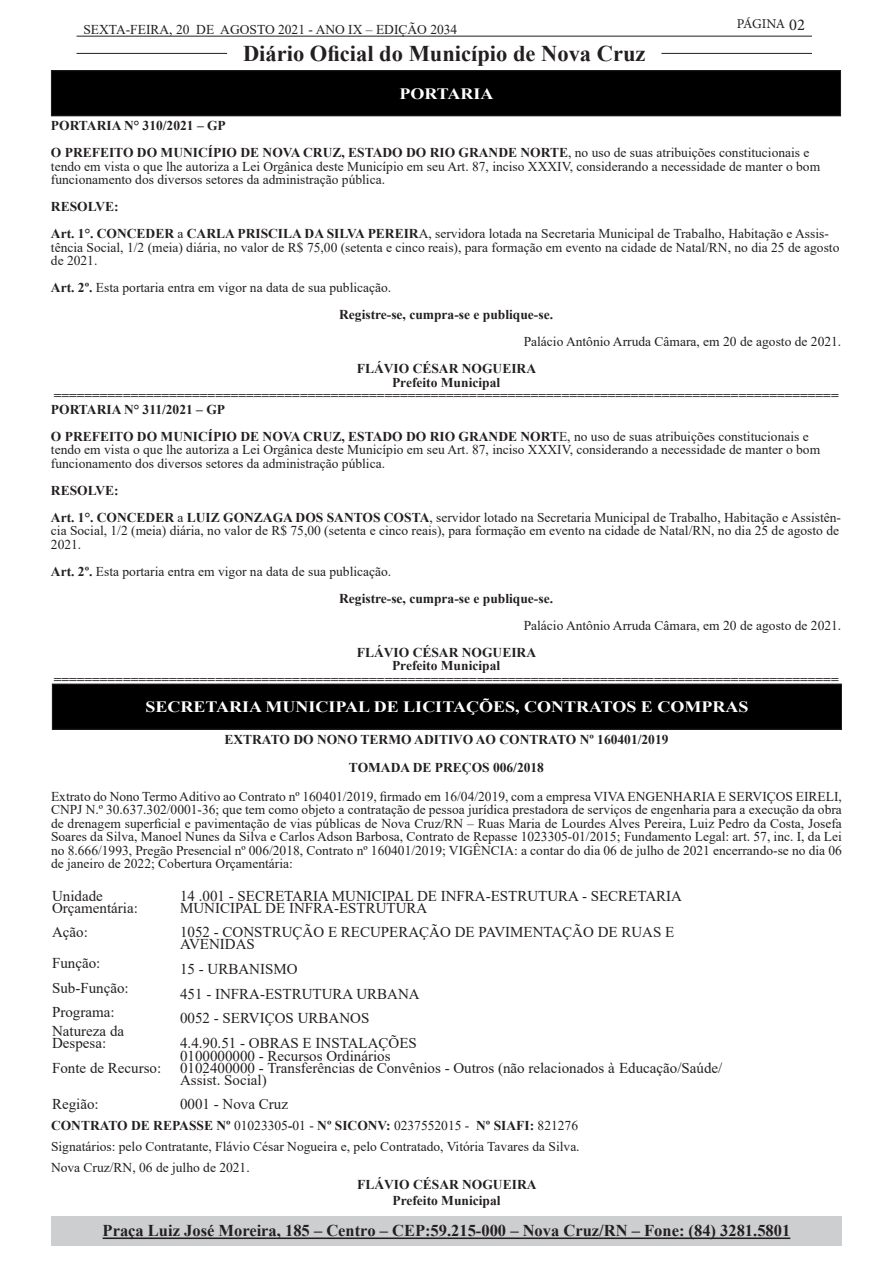
<style>
.page{position:relative;width:893px;height:1263px;background:#fff}
.page>*{position:absolute;margin:0;border:0;box-sizing:border-box;transform-origin:0 0}
.t1{font:700 22.5px "Times New Roman";color:#231f20}
.t2{font:700 16.5px "Times New Roman";color:#231f20}
.t3{font:700 15.75px "Times New Roman";color:#fff;scale:1.14 1}
.Normal__Web{font:15px/12px "Times New Roman";color:#231f20}
.t4{font:13.5px/13.5px "Times New Roman";color:#231f20}
.t5{font:700 13.5px "Times New Roman";color:#231f20}
.t6{font:13.5px "Minion Pro";letter-spacing:-.03em;color:#231f20}
.s1{font-size:16.5px}
.s2{font-weight:700}
.s3{font-weight:400}
</style>
<div class="page">
<hr style="left:77px;top:36px;width:735px;height:1px;background:#231f20">
<hr style="left:77px;top:53px;width:150px;height:1px;background:#231f20">
<hr style="left:661px;top:53px;width:151px;height:1px;background:#231f20">
<div style="left:51px;top:1216px;width:791px;height:29px;background:#cdced0"></div>
<hr style="left:103px;top:1237px;width:687px;height:2px;background:#231f20">
<div style="left:51px;top:71px;width:789px;height:45px;background:#000"></div>
<div style="left:51px;top:70px;width:790px;height:46px;border:1px solid #231f20"></div>
<div style="left:52px;top:684px;width:789px;height:45px;background:#000"></div>
<div style="left:52px;top:684px;width:790px;height:46px;border:1px solid #231f20"></div>
<p class="t4" style="left:83px;top:23px;width:376px">SEXTA-FEIRA, 20 DE AGOSTO 2021 - ANO IX – EDIÇÃO 2034</p>
<h1 class="t1" style="left:243px;top:37px;width:404px">Diário Oficial do Município de Nova Cruz</h1>
<p class="t3" style="left:399px;top:82px;width:84px">PORTARIA</p>
<p class="t6" style="left:737px;top:15px;width:70px">PÁGINA <span class="s1">02</span></p>
<p class="t5" style="left:51px;top:116px;width:176px">PORTARIA N° 310/2021 – GP</p>
<p class="t4" style="left:51px;top:146px;width:771px"><span class="s2">O PREFEITO DO MUNICÍPIO DE NOVA CRUZ, ESTADO DO RIO GRANDE NORTE</span>, no uso de suas atribuições constitucionais e tendo em vista o que lhe autoriza a Lei Orgânica deste Município em seu Art. 87, inciso XXXIV, considerando a necessidade de manter o bom funcionamento dos diversos setores da administração pública.</p>
<p class="t5" style="left:51px;top:197px;width:69px">RESOLVE:</p>
<p class="t4" style="left:51px;top:227px;width:790px"><span class="s2">Art. 1°. CONCEDER</span> a <span class="s2">CARLA PRISCILA DA SILVA PEREIR</span>A, servidora lotada na Secretaria Municipal de Trabalho, Habitação e Assis&shy;tência Social, 1/2 (meia) diária, no valor de R$ 75,00 (setenta e cinco reais), para formação em evento na cidade de Natal/RN, no dia 25 de agosto de 2021.</p>
<p class="t4" style="left:51px;top:281px;width:342px"><span class="s2">Art. 2º.</span> Esta portaria entra em vigor na data de sua publicação.</p>
<p class="t5" style="left:339px;top:305px;width:215px">Registre-se, cumpra-se e publique-se.</p>
<p class="t4" style="left:524px;top:335px;width:319px">Palácio Antônio Arruda Câmara, em 20 de agosto de 2021.</p>
<p class="t5" style="left:357px;top:359px;width:181px">FLÁVIO CÉSAR NOGUEIRA</p>
<p class="t5" style="left:392px;top:373px;width:110px">Prefeito Municipal</p>
<p class="t5" style="left:54px;top:386px;width:786px">======================================================================================================</p>
<p class="t5" style="left:51px;top:400px;width:176px">PORTARIA N° 311/2021 – GP</p>
<p class="t4" style="left:51px;top:429px;width:771px"><span class="s2">O PREFEITO DO MUNICÍPIO DE NOVA CRUZ, ESTADO DO RIO GRANDE NORT</span>E, no uso de suas atribuições constitucionais e tendo em vista o que lhe autoriza a Lei Orgânica deste Município em seu Art. 87, inciso XXXIV, considerando a necessidade de manter o bom funcionamento dos diversos setores da administração pública.</p>
<p class="t5" style="left:51px;top:481px;width:69px">RESOLVE:</p>
<p class="t4" style="left:51px;top:510px;width:792px"><span class="s2">Art. 1°. CONCEDER</span> a <span class="s2">LUIZ GONZAGA DOS SANTOS COSTA</span>, servidor lotado na Secretaria Municipal de Trabalho, Habitação e Assistên&shy;cia Social, 1/2 (meia) diária, no valor de R$ 75,00 (setenta e cinco reais), para formação em evento na cidade de Natal/RN, no dia 25 de agosto de<br>2021.</p>
<p class="t4" style="left:51px;top:564px;width:342px"><span class="s2">Art. 2º.</span> Esta portaria entra em vigor na data de sua publicação.</p>
<p class="t5" style="left:339px;top:589px;width:215px">Registre-se, cumpra-se e publique-se.</p>
<p class="t4" style="left:524px;top:618px;width:319px">Palácio Antônio Arruda Câmara, em 20 de agosto de 2021.</p>
<p class="t5" style="left:357px;top:643px;width:181px">FLÁVIO CÉSAR NOGUEIRA</p>
<p class="t5" style="left:392px;top:656px;width:110px">Prefeito Municipal</p>
<p class="t5" style="left:54px;top:670px;width:786px">======================================================================================================</p>
<p class="t3" style="left:145px;top:695px;width:530px">SECRETARIA MUNICIPAL DE LICITAÇÕES, CONTRATOS E COMPRAS</p>
<p class="t5" style="left:224px;top:729px;width:445px">EXTRATO DO NONO TERMO ADITIVO AO CONTRATO Nº 160401/2019</p>
<p class="t5" style="left:349px;top:758px;width:197px">TOMADA DE PREÇOS 006/2018</p>
<p class="t4" style="left:51px;top:789px;width:792px;text-align:justify">Extrato do Nono Termo Aditivo ao Contrato nº 160401/2019, firmado em 16/04/2019, com a empresa VIVA ENGENHARIA E SERVIÇOS EIRELI, CNPJ N.º 30.637.302/0001-36; que tem como objeto a contratação de pessoa jurídica prestadora de serviços de engenharia para a execução da obra de drenagem superficial e pavimentação de vias públicas de Nova Cruz/RN – Ruas Maria de Lourdes Alves Pereira, Luiz Pedro da Costa, Josefa Soares da Silva, Manoel Nunes da Silva e Carlos Adson Barbosa, Contrato de Repasse 1023305-01/2015; Fundamento Legal: art. 57, inc. I, da Lei no 8.666/1993, Pregão Presencial nº 006/2018, Contrato nº 160401/2019; VIGÊNCIA: a contar do dia 06 de julho de 2021 encerrando-se no dia 06 de janeiro de 2022; Cobertura Orçamentária:</p>
<p class="Normal__Web" style="left:52px;top:889px;width:87px">Unidade<br>Orçamentária:</p>
<p class="Normal__Web" style="left:180px;top:889px;width:503px">14 .001 - SECRETARIA MUNICIPAL DE INFRA-ESTRUTURA - SECRETARIA<br>MUNICIPAL DE INFRA-ESTRUTURA</p>
<p class="Normal__Web" style="left:52px;top:926px;width:37px">Ação:</p>
<p class="Normal__Web" style="left:180px;top:926px;width:496px">1052 - CONSTRUÇÃO E RECUPERAÇÃO DE PAVIMENTAÇÃO DE RUAS E<br>AVENIDAS</p>
<p class="Normal__Web" style="left:52px;top:956px;width:50px">Função:</p>
<p class="Normal__Web" style="left:180px;top:962px;width:119px">15 - URBANISMO</p>
<p class="Normal__Web" style="left:52px;top:981px;width:78px">Sub-Função:</p>
<p class="Normal__Web" style="left:180px;top:987px;width:241px">451 - INFRA-ESTRUTURA URBANA</p>
<p class="Normal__Web" style="left:52px;top:1006px;width:64px">Programa:</p>
<p class="Normal__Web" style="left:180px;top:1012px;width:191px">0052 - SERVIÇOS URBANOS</p>
<p class="Normal__Web" style="left:52px;top:1024px;width:74px">Natureza da<br>Despesa:</p>
<p class="Normal__Web" style="left:180px;top:1036px;width:238px">4.4.90.51 - OBRAS E INSTALAÇÕES</p>
<p class="Normal__Web" style="left:52px;top:1061px;width:111px">Fonte de Recurso:</p>
<p class="Normal__Web" style="left:180px;top:1049px;width:212px">0100000000 - Recursos Ordinários</p>
<p class="Normal__Web" style="left:180px;top:1061px;width:544px">0102400000 - Transferências de Convênios - Outros (não relacionados à Educação/Saúde/<br>Assist. Social)</p>
<p class="Normal__Web" style="left:52px;top:1098px;width:48px">Região:</p>
<p class="Normal__Web" style="left:180px;top:1098px;width:109px">0001 - Nova Cruz</p>
<p class="t5" style="left:51px;top:1116px;width:529px">CONTRATO DE REPASSE Nº <span class="s3">01023305</span>-<span class="s3">01 -</span> Nº SICONV: <span class="s3">0237552015 -</span> Nº SIAFI: <span class="s3">821276</span></p>
<p class="t4" style="left:51px;top:1139px;width:530px">Signatários: pelo Contratante, Flávio César Nogueira e, pelo Contratado, Vitória Tavares da Silva.</p>
<p class="t4" style="left:51px;top:1160px;width:200px">Nova Cruz/RN, 06 de julho de 2021.</p>
<p class="t5" style="left:357px;top:1174px;width:181px">FLÁVIO CÉSAR NOGUEIRA</p>
<p class="t5" style="left:392px;top:1191px;width:110px">Prefeito Municipal</p>
<p class="t2" style="left:103px;top:1219px;width:689px">Praça Luiz José Moreira, 185 – Centro – CEP:59.215-000 – Nova Cruz/RN – Fone: (84) 3281.5801</p>
</div>
